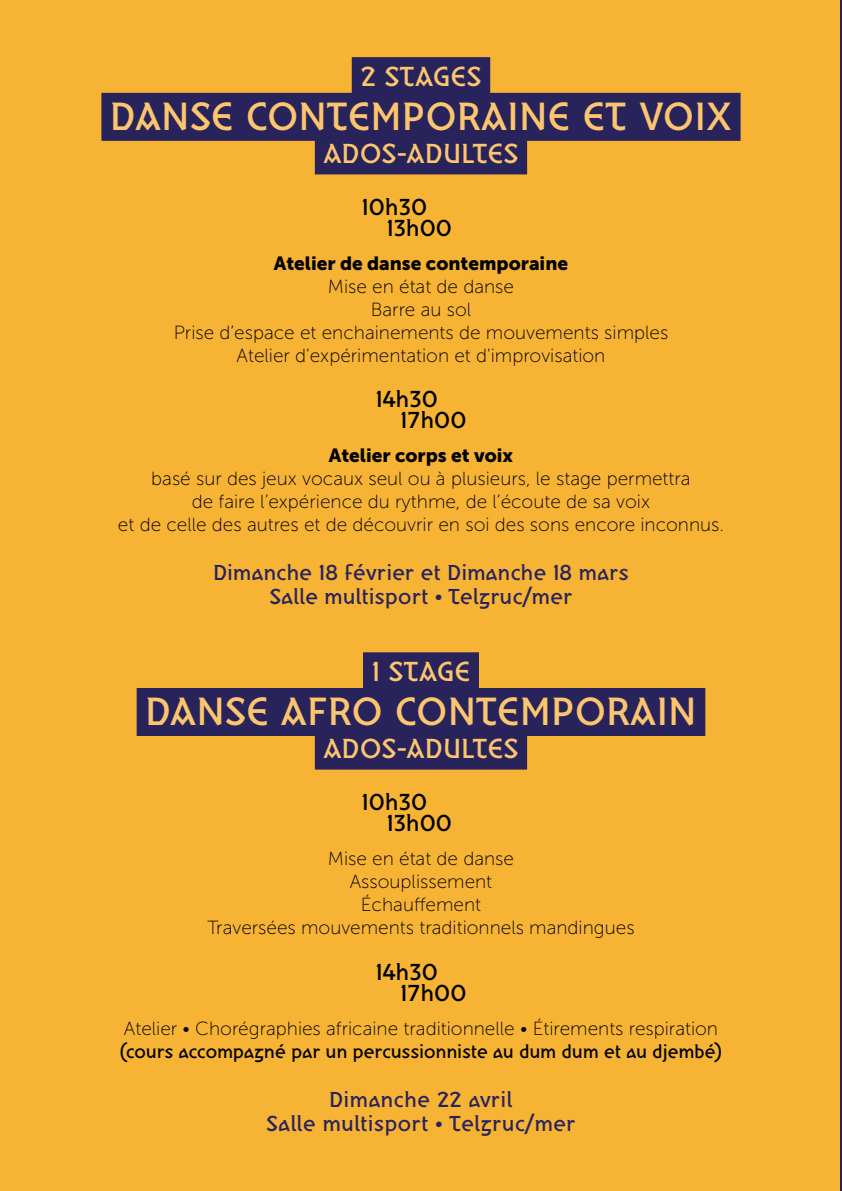
<style>
.page{position:relative;width:842px;height:1191px;background:#fff}
.page>*{position:absolute;margin:0;border:0;box-sizing:border-box;transform-origin:0 0}
.t1{font:40px "Brito Original";color:#fcc66e}
.t2{font:28px "Brito Original";color:#fcc66e}
.t3{font:23.6px/21px "Brito Original";color:#000}
.t4{font:22px/24px "Brito Original";letter-spacing:-.01em;color:#29235c;text-align:center}
.t5{font:19px/22.8px "Museo Sans 100";color:#000;text-align:center}
.t6{font:19px "Brito Original";letter-spacing:-.02em;color:#000}
.t7{font:19px "Museo Sans 900";color:#000}
</style>
<div class="page">
<hr style="left:839px;top:0;width:3px;height:1191px;background:#29235c">
<div style="left:0;top:0;width:839px;height:1191px;background:#f7b333"></div>
<div style="left:352px;top:57px;width:138px;height:40px;background:#29235c"></div>
<div style="left:101px;top:93px;width:639px;height:48px;background:#29235c"></div>
<div style="left:315px;top:130px;width:212px;height:44px;background:#29235c"></div>
<div style="left:363px;top:652px;width:116px;height:40px;background:#29235c"></div>
<div style="left:137px;top:688px;width:568px;height:48px;background:#29235c"></div>
<div style="left:315px;top:725px;width:212px;height:44px;background:#29235c"></div>
<h2 class="t2" style="left:360px;top:59px;width:123px">2 STAGES</h2>
<h1 class="t1" style="left:110px;top:92px;width:624px">DANSE CONTEMPORAINE ET VOIX</h1>
<h2 class="t2" style="left:323px;top:137px;width:197px">ADOS-ADULTES</h2>
<p class="t3" style="left:386px;top:197px;width:67px;text-indent:-25px">10h30<br>13h00</p>
<p class="t7" style="left:274px;top:253px;width:296px">Atelier de danse contemporaine</p>
<p class="t5" style="left:174px;top:275px;width:496px">Mise en état de danse<br>Barre au sol<br>Prise d’espace et enchainements de mouvements simples Atelier d'expérimentation et d'improvisation</p>
<p class="t3" style="left:400px;top:389px;width:68px;text-indent:-25px">14h30<br>17h00</p>
<p class="t7" style="left:329px;top:445px;width:186px">Atelier corps et voix</p>
<p class="t5" style="left:118px;top:467px;width:608px">basé sur des jeux vocaux seul ou à plusieurs, le stage permettra<br>de faire l’expérience du rythme, de l’écoute de sa voix<br>et de celle des autres et de découvrir en soi des sons encore inconnus.</p>
<p class="t4" style="left:213px;top:561px;width:417px">Dimanche 18 février et Dimanche 18 mars<br>Salle multisport • Telgruc/mer</p>
<h2 class="t2" style="left:371px;top:654px;width:100px">1 STAGE</h2>
<h1 class="t1" style="left:145px;top:687px;width:553px">DANSE AFRO CONTEMPORAIN</h1>
<h2 class="t2" style="left:323px;top:732px;width:197px">ADOS-ADULTES</h2>
<p class="t3" style="left:386px;top:792px;width:67px;text-indent:-25px">10h30<br>13h00</p>
<p class="t5" style="left:207px;top:847px;width:429px">Mise en état de danse<br>Assouplissement<br>Échauffement<br>Traversées mouvements traditionnels mandingues</p>
<p class="t3" style="left:400px;top:961px;width:68px;text-indent:-25px">14h30<br>17h00</p>
<p class="t5" style="left:124px;top:1017px;width:596px">Atelier • Chorégraphies africaine traditionnelle • Étirements respiration</p>
<p class="t6" style="left:120px;top:1039px;width:604px">(cours accompagné par un percussionniste au dum dum et au djembé)</p>
<p class="t4" style="left:266px;top:1087px;width:311px">Dimanche 22 avril<br>Salle multisport • Telgruc/mer</p>
</div>
